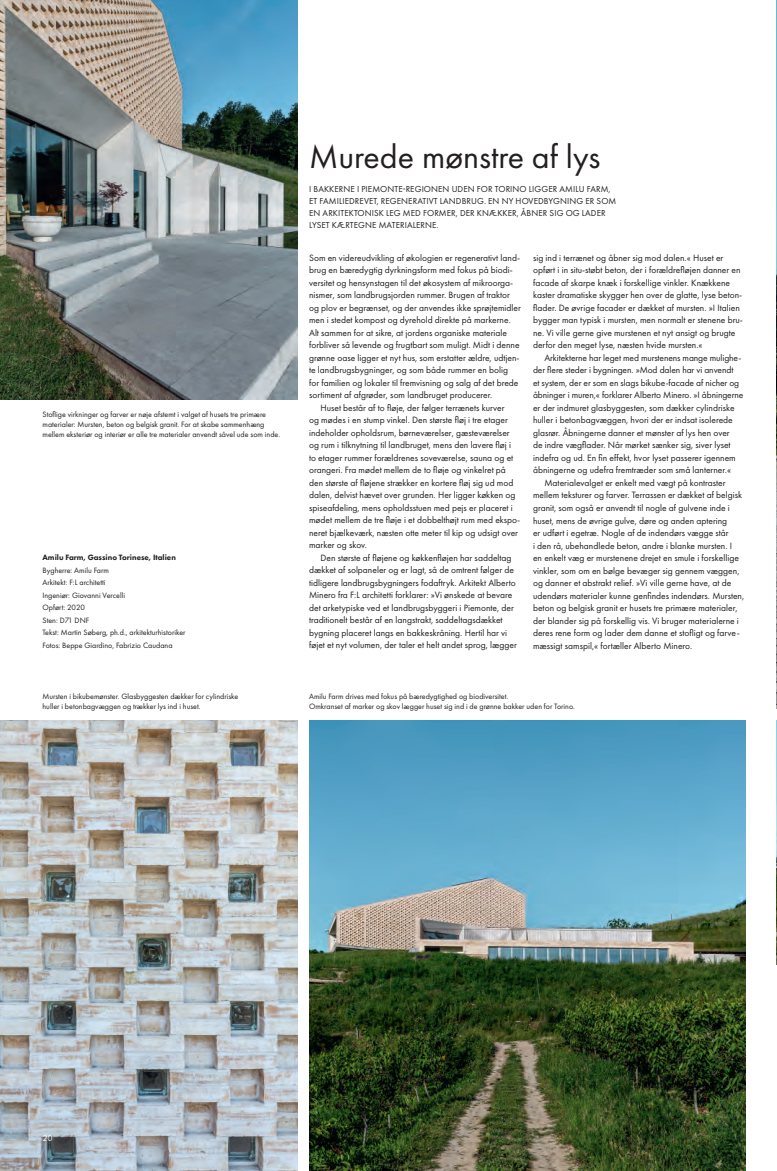
<style>
.page{position:relative;width:777px;height:1171px;background:#fff}
.page>*{position:absolute;margin:0;border:0;box-sizing:border-box;transform-origin:0 0}
.t1{font:34px "Futura PT";color:#231f20}
.t2{font:9.5px/12.5px "Futura PT";color:#231f20}
.t3{font:9px/12px "Futura PT";letter-spacing:.01em;color:#231f20}
.t4{font:9px "Futura PT";color:#fff}
.t5{font:8px/12.5px "Futura PT";color:#231f20}
.t6{font:800 8px "Futura PT";color:#231f20}
</style>
<div class="page">
<img style="left:776px;top:720px;width:1px;height:244px">
<img style="left:0;top:720px;width:298px;height:451px">
<img style="left:309px;top:720px;width:436px;height:451px">
<img style="left:776px;top:1px;width:1px;height:708px">
<img style="left:0;top:0;width:298px;height:400px">
<p class="t5" style="left:43px;top:409px;width:239px;line-height:10px">Stoflige virkninger og farver er nøje afstemt i valget af husets tre primære materialer: Mursten, beton og belgisk granit. For at skabe sammenhæng mellem eksteriør og interiør er alle tre materialer anvendt såvel ude som inde.</p>
<p class="t6" style="left:43px;top:553px;width:135px">Amilu Farm, Gassino Torinese, Italien</p>
<p class="t5" style="left:43px;top:564px;width:145px">Bygherre: Amilu Farm<br>Arkitekt: F:L architetti<br>Ingeniør: Giovanni Vercelli<br>Opført: 2020<br>Sten: D71 DNF<br>Tekst: Martin Søberg, ph.d., arkitekturhistoriker<br>Fotos: Beppe Giardino, Fabrizio Caudana</p>
<h1 class="t1" style="left:309px;top:136px;width:293px">Murede mønstre af lys</h1>
<p class="t3" style="left:309px;top:183px;width:309px">I BAKKERNE I PIEMONTE-REGIONEN UDEN FOR TORINO LIGGER AMILU FARM, ET FAMILIEDREVET, REGENERATIVT LANDBRUG. EN NY HOVEDBYGNING ER SOM EN ARKITEKTONISK LEG MED FORMER, DER KNÆKKER, ÅBNER SIG OG LADER LYSET KÆRTEGNE MATERIALERNE.</p>
<p class="t2" style="left:309px;top:251px;width:212px">Som en videreudvikling af økologien er regenerativt land-</p>
<p class="t2" style="left:309px;top:264px;width:205px">brug en bæredygtig dyrkningsform med fokus på biodi-</p>
<p class="t2" style="left:309px;top:276px;width:206px">versitet og hensynstagen til det økosystem af mikroorga-</p>
<p class="t2" style="left:309px;top:289px;width:202px">nismer, som landbrugsjorden rummer. Brugen af traktor</p>
<p class="t2" style="left:309px;top:301px;width:213px">og plov er begrænset, og der anvendes ikke sprøjtemidler</p>
<p class="t2" style="left:309px;top:314px;width:203px">men i stedet kompost og dyrehold direkte på markerne.</p>
<p class="t2" style="left:309px;top:326px;width:199px">Alt sammen for at sikre, at jordens organiske materiale</p>
<p class="t2" style="left:309px;top:339px;width:212px">forbliver så levende og frugtbart som muligt. Midt i denne</p>
<p class="t2" style="left:309px;top:351px;width:212px">grønne oase ligger et nyt hus, som erstatter ældre, udtjen-</p>
<p class="t2" style="left:309px;top:364px;width:200px">te landbrugsbygninger, og som både rummer en bolig</p>
<p class="t2" style="left:309px;top:376px;width:211px">for familien og lokaler til fremvisning og salg af det brede</p>
<p class="t2" style="left:309px;top:389px;width:185px">sortiment af afgrøder, som landbruget producerer.</p>
<p class="t2" style="left:320px;top:401px;width:186px">Huset består af to fløje, der følger terrænets kurver</p>
<p class="t2" style="left:309px;top:414px;width:200px">og mødes i en stump vinkel. Den største fløj i tre etager</p>
<p class="t2" style="left:309px;top:426px;width:202px">indeholder opholdsrum, børneværelser, gæsteværelser</p>
<p class="t2" style="left:309px;top:439px;width:203px">og rum i tilknytning til landbruget, mens den lavere fløj i</p>
<p class="t2" style="left:309px;top:451px;width:206px">to etager rummer forældrenes soveværelse, sauna og et</p>
<p class="t2" style="left:309px;top:464px;width:198px">orangeri. Fra mødet mellem de to fløje og vinkelret på</p>
<p class="t2" style="left:309px;top:476px;width:206px">den største af fløjene strækker en kortere fløj sig ud mod</p>
<p class="t2" style="left:309px;top:489px;width:208px">dalen, delvist hævet over grunden. Her ligger køkken og</p>
<p class="t2" style="left:309px;top:501px;width:205px">spiseafdeling, mens opholdsstuen med pejs er placeret i</p>
<p class="t2" style="left:309px;top:514px;width:213px">mødet mellem de tre fløje i et dobbelthøjt rum med ekspo-</p>
<p class="t2" style="left:309px;top:526px;width:210px">neret bjælkeværk, næsten otte meter til kip og udsigt over</p>
<p class="t2" style="left:309px;top:539px;width:60px">marker og skov.</p>
<p class="t2" style="left:320px;top:551px;width:193px">Den største af fløjene og køkkenfløjen har saddeltag</p>
<p class="t2" style="left:309px;top:564px;width:206px">dækket af solpaneler og er lagt, så de omtrent følger de</p>
<p class="t2" style="left:309px;top:576px;width:208px">tidligere landbrugsbygningers fodaftryk. Arkitekt Alberto</p>
<p class="t2" style="left:309px;top:589px;width:205px">Minero fra F:L architetti forklarer: »Vi ønskede at bevare</p>
<p class="t2" style="left:309px;top:601px;width:206px">det arketypiske ved et landbrugsbyggeri i Piemonte, der</p>
<p class="t2" style="left:309px;top:614px;width:195px">traditionelt består af en langstrakt, saddeltagsdækket</p>
<p class="t2" style="left:309px;top:626px;width:200px">bygning placeret langs en bakkeskråning. Hertil har vi</p>
<p class="t2" style="left:309px;top:639px;width:209px">føjet et nyt volumen, der taler et helt andet sprog, lægger</p>
<p class="t2" style="left:533px;top:251px;width:211px">sig ind i terrænet og åbner sig mod dalen.« Huset er opført i in situ-støbt beton, der i forældrefløjen danner en facade af skarpe knæk i forskellige vinkler. Knækkene kaster dramatiske skygger hen over de glatte, lyse beton&shy;flader. De øvrige facader er dækket af mursten. »I Italien bygger man typisk i mursten, men normalt er stenene bru&shy;ne. Vi ville gerne give murstenen et nyt ansigt og brugte derfor den meget lyse, næsten hvide mursten.«</p>
<p class="t2" style="left:544px;top:351px;width:199px">Arkitekterne har leget med murstenens mange mulighe-</p>
<p class="t2" style="left:533px;top:364px;width:202px">der flere steder i bygningen. »Mod dalen har vi anvendt</p>
<p class="t2" style="left:533px;top:376px;width:208px">et system, der er som en slags bikube-facade af nicher og</p>
<p class="t2" style="left:533px;top:389px;width:212px">åbninger i muren,« forklarer Alberto Minero. »I åbningerne</p>
<p class="t2" style="left:533px;top:401px;width:203px">er der indmuret glasbyggesten, som dækker cylindriske</p>
<p class="t2" style="left:533px;top:414px;width:201px">huller i betonbagvæggen, hvori der er indsat isolerede</p>
<p class="t2" style="left:533px;top:426px;width:198px">glasrør. Åbningerne danner et mønster af lys hen over</p>
<p class="t2" style="left:533px;top:439px;width:199px">de indre vægflader. Når mørket sænker sig, siver lyset</p>
<p class="t2" style="left:533px;top:451px;width:204px">indefra og ud. En fin effekt, hvor lyset passerer igennem</p>
<p class="t2" style="left:533px;top:464px;width:199px">åbningerne og udefra fremtræder som små lanterner.«</p>
<p class="t2" style="left:544px;top:476px;width:183px">Materialevalget er enkelt med vægt på kontraster</p>
<p class="t2" style="left:533px;top:489px;width:210px">mellem teksturer og farver. Terrassen er dækket af belgisk</p>
<p class="t2" style="left:533px;top:501px;width:198px">granit, som også er anvendt til nogle af gulvene inde i</p>
<p class="t2" style="left:533px;top:514px;width:196px">huset, mens de øvrige gulve, døre og anden aptering</p>
<p class="t2" style="left:533px;top:526px;width:197px">er udført i egetræ. Nogle af de indendørs vægge står</p>
<p class="t2" style="left:533px;top:539px;width:201px">i den rå, ubehandlede beton, andre i blanke mursten. I</p>
<p class="t2" style="left:533px;top:551px;width:207px">en enkelt væg er murstenene drejet en smule i forskellige</p>
<p class="t2" style="left:533px;top:564px;width:208px">vinkler, som om en bølge bevæger sig gennem væggen,</p>
<p class="t2" style="left:533px;top:576px;width:200px">og danner et abstrakt relief. »Vi ville gerne have, at de</p>
<p class="t2" style="left:533px;top:589px;width:213px">udendørs materialer kunne genfindes indendørs. Mursten,</p>
<p class="t2" style="left:533px;top:601px;width:206px">beton og belgisk granit er husets tre primære materialer,</p>
<p class="t2" style="left:533px;top:614px;width:207px">der blander sig på forskellig vis. Vi bruger materialerne i</p>
<p class="t2" style="left:533px;top:626px;width:208px">deres rene form og lader dem danne et stofligt og farve-</p>
<p class="t2" style="left:533px;top:639px;width:161px">mæssigt samspil,« fortæller Alberto Minero.</p>
<p class="t5" style="left:43px;top:691px;width:197px;line-height:10px">Mursten i bikubemønster. Glasbyggesten dækker for cylindriske huller i betonbagvæggen og trækker lys ind i huset.</p>
<p class="t5" style="left:309px;top:691px;width:267px;line-height:10px">Amilu Farm drives med fokus på bæredygtighed og biodiversitet.<br>Omkranset af marker og skov lægger huset sig ind i de grønne bakker uden for Torino.</p>
<p class="t4" style="left:43px;top:1132px;width:11px">20</p>
</div>
